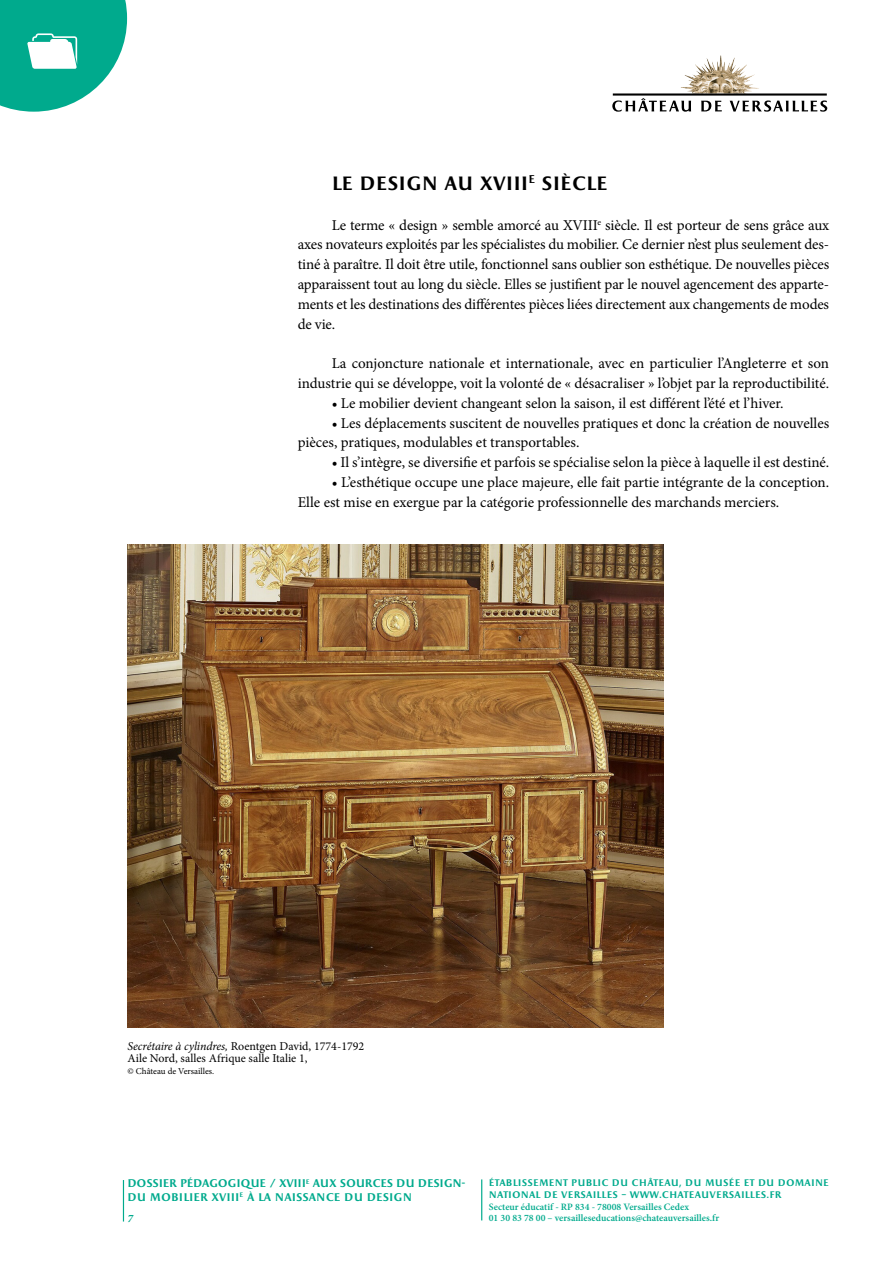
<style>
.page{position:relative;width:893px;height:1263px;background:#fff}
.page>*{position:absolute;margin:0;border:0;box-sizing:border-box;transform-origin:0 0}
.t1{font:700 19.5px "Apollon";color:#000}
.t2{font:15px/19.8px "Minion Pro";color:#000}
.t3{font:12px/12px "Minion Pro";color:#000}
.t4{font:700 11.25px/13.5px "Apollon";letter-spacing:-.025em;color:#00aa8d}
.t5{font:italic 700 11.25px "Minion Pro";color:#00aa8d}
.t6{font:600 9.75px/11.7px "Minion Pro";color:#00aa8d}
.t7{font:700 9.6px/11.7px "Apollon";letter-spacing:.015em;color:#00aa8d}
.t8{font:9px "Minion Pro";color:#000}
.s1{font-style:italic}
</style>
<div class="page">
<img style="left:681px;top:55px;width:78px;height:38px">
<svg style="left:612px;top:93px;width:215px;height:19px"></svg>
<svg style="left:0;top:0;width:127px;height:112px"></svg>
<hr style="left:481px;top:1179px;width:1px;height:41px;background:#00aa8d">
<hr style="left:123px;top:1180px;width:1px;height:41px;background:#00aa8d">
<img style="left:128px;top:545px;width:535px;height:482px">
<h1 class="t1" style="left:332px;top:172px;width:278px">LE DESIGN AU XVIII<sup>E</sup> SIÈCLE</h1>
<p class="t2" style="left:298px;top:215px;width:533px;text-align:justify;text-indent:34px">Le terme « design » semble amorcé au XVIII<sup>e</sup> siècle. Il est porteur de sens grâce aux axes novateurs exploités par les spécialistes du mobilier. Ce dernier n’est plus seulement des&shy;tiné à paraître. Il doit être utile, fonctionnel sans oublier son esthétique. De nouvelles pièces apparaissent tout au long du siècle. Elles se justifient par le nouvel agencement des apparte&shy;ments et les destinations des différentes pièces liées directement aux changements de modes de vie.</p>
<p class="t2" style="left:298px;top:353px;width:533px;text-align:right">La conjoncture nationale et internationale, avec en particulier l’Angleterre et son industrie qui se développe, voit la volonté de « désacraliser » l’objet par la reproductibilité.</p>
<p class="t2" style="left:332px;top:393px;width:453px">• Le mobilier devient changeant selon la saison, il est différent l’été et l’hiver.</p>
<p class="t2" style="left:298px;top:413px;width:533px;text-indent:34px">• Les déplacements suscitent de nouvelles pratiques et donc la création de nouvelles pièces, pratiques, modulables et transportables.</p>
<p class="t2" style="left:332px;top:452px;width:499px">• Il s’intègre, se diversifie et parfois se spécialise selon la pièce à laquelle il est destiné.</p>
<p class="t2" style="left:298px;top:472px;width:533px;text-indent:34px">• L’esthétique occupe une place majeure, elle fait partie intégrante de la conception.<br>Elle est mise en exergue par la catégorie professionnelle des marchands merciers.</p>
<p class="t3" style="left:128px;top:1040px;width:238px"><span class="s1">Secrétaire à cylindres,</span> Roentgen David, 1774-1792<br>Aile Nord, salles Afrique salle Italie 1,</p>
<p class="t8" style="left:128px;top:1065px;width:88px">© Château de Versailles.</p>
<p class="t4" style="left:128px;top:1177px;width:340px">DOSSIER PÉDAGOGIQUE / XVIII<sup>E</sup> AUX SOURCES DU DESIGN-<br>DU MOBILIER XVIII<sup>E</sup> À LA NAISSANCE DU DESIGN</p>
<p class="t5" style="left:128px;top:1210px;width:7px">7</p>
<p class="t7" style="left:489px;top:1178px;width:342px">ÉTABLISSEMENT PUBLIC DU CHÂTEAU, DU MUSÉE ET DU DOMAINE<br>NATIONAL DE VERSAILLES – WWW.CHATEAUVERSAILLES.FR</p>
<p class="t6" style="left:489px;top:1200px;width:232px">Secteur éducatif - RP 834 - 78008 Versailles Cedex<br>01 30 83 78 00 – versailleseducations@chateauversailles.fr</p>
</div>
